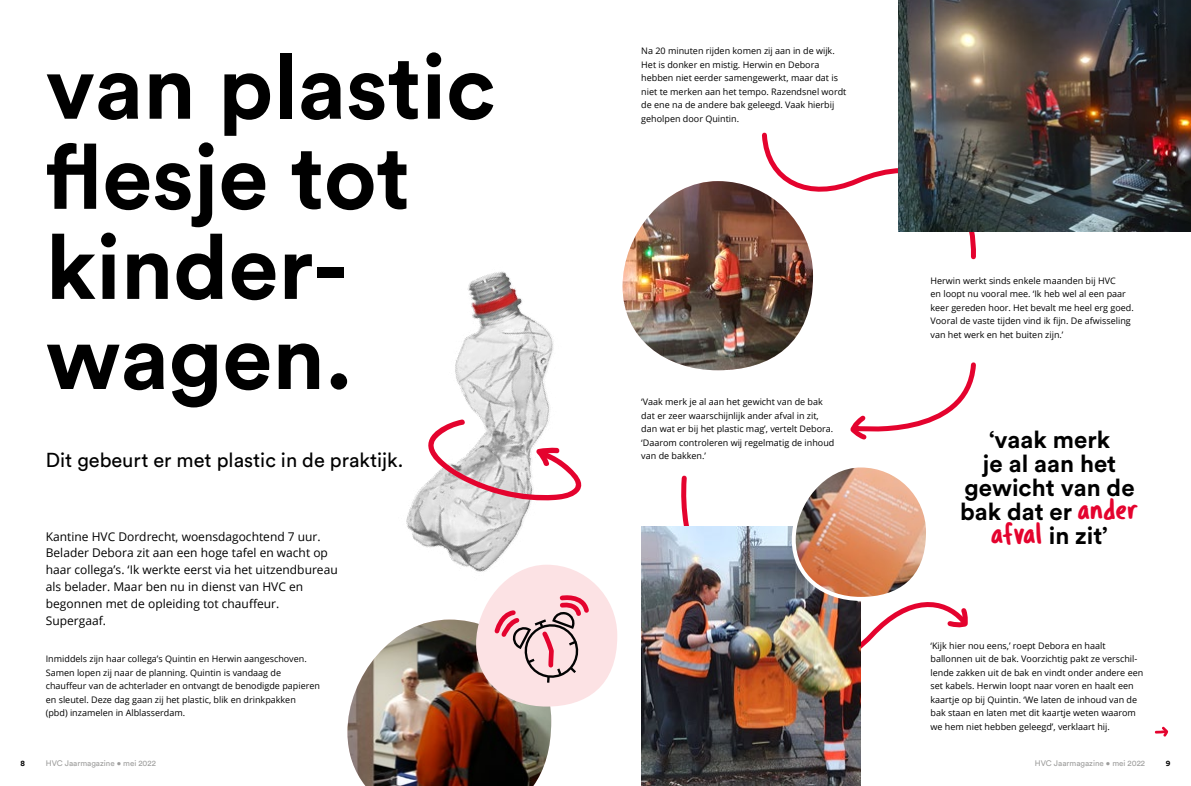
<style>
.page{position:relative;width:1191px;height:786px;background:#fff}
.page>*{position:absolute;margin:0;border:0;box-sizing:border-box;transform-origin:0 0}
.t1{font:700 90px/90px "Circular Std";color:#000}
.t2{font:700 24px/24px "Circular Std";color:#000;text-align:center}
.t3{font:20px "Circular Std";color:#000}
.t4{font:12px/16.8px "Open Sans";color:#000}
.t5{font:9px/13.5px "Open Sans";color:#000}
.t6{font:8px "Circular Std";color:#9d9d9c}
.t7{font:700 8px "Circular Std";color:#000}
.s1{font-family:"Tragic Marker";font-weight:400;font-size:31px;color:#e4032e}
</style>
<div class="page">
<svg style="left:681px;top:475px;width:263px;height:174px"></svg>
<img style="left:641px;top:526px;width:220px;height:259px">
<img style="left:406px;top:271px;width:275px;height:361px">
<svg style="left:423px;top:419px;width:162px;height:81px"></svg>
<img style="left:347px;top:564px;width:270px;height:221px">
<img style="left:899px;top:0;width:292px;height:232px">
<img style="left:789px;top:467px;width:143px;height:135px">
<svg style="left:1154px;top:726px;width:14px;height:11px"></svg>
<img style="left:622px;top:130px;width:356px;height:313px">
<svg style="left:944px;top:604px;width:24px;height:24px"></svg>
<h1 class="t1" style="left:46px;top:40px;width:451px">van plastic flesje tot kinder&shy;wagen.</h1>
<h3 class="t3" style="left:46px;top:447px;width:359px">Dit gebeurt er met plastic in de praktijk.</h3>
<p class="t4" style="left:46px;top:527px;width:293px">Kantine HVC Dordrecht, woensdagochtend 7 uur.<br>Belader Debora zit aan een hoge tafel en wacht op haar collega’s. ‘Ik werkte eerst via het uitzendbureau als belader. Maar ben nu in dienst van HVC en begonnen met de opleiding tot chauffeur.<br>Supergaaf.</p>
<p class="t5" style="left:46px;top:651px;width:276px">Inmiddels zijn haar collega’s Quintin en Herwin aangeschoven.<br>Samen lopen zij naar de planning. Quintin is vandaag de chauffeur van de achterlader en ontvangt de benodigde papieren en sleutel. Deze dag gaan zij het plastic, blik en drinkpakken (pbd) inzamelen in Alblasserdam.</p>
<p class="t5" style="left:641px;top:44px;width:207px">Na 20 minuten rijden komen zij aan in de wijk.<br>Het is donker en mistig. Herwin en Debora hebben niet eerder samengewerkt, maar dat is niet te merken aan het tempo. Razendsnel wordt de ene na de andere bak geleegd. Vaak hierbij geholpen door Quintin.</p>
<p class="t5" style="left:641px;top:395px;width:195px">‘Vaak merk je al aan het gewicht van de bak dat er zeer waarschijnlijk ander afval in zit, dan wat er bij het plastic mag’, vertelt Debora. ‘Daarom controleren wij regelmatig de inhoud van de bakken.’</p>
<p class="t5" style="left:930px;top:273px;width:205px">Herwin werkt sinds enkele maanden bij HVC<br>en loopt nu vooral mee. ‘Ik heb wel al een paar keer gereden hoor. Het bevalt me heel erg goed.<br>Vooral de vaste tijden vind ik fijn. De afwisseling van het werk en het buiten zijn.’</p>
<h2 class="t2" style="left:960px;top:426px;width:180px">‘vaak merk<br>je al aan het gewicht van de bak dat er <span class="s1">ander afval</span> in zit’</h2>
<p class="t5" style="left:930px;top:638px;width:214px">‘Kijk hier nou eens,’ roept Debora en haalt ballonnen uit de bak. Voorzichtig pakt ze verschil&shy;lende zakken uit de bak en vindt onder andere een set kabels. Herwin loopt naar voren en haalt een kaartje op bij Quintin. ‘We laten de inhoud van de bak staan en laten met dit kaartje weten waarom we hem niet hebben geleegd’, verklaart hij.</p>
<p class="t7" style="left:21px;top:758px;width:6px">8</p>
<p class="t6" style="left:46px;top:758px;width:112px">HVC Jaarmagazine • mei 2022</p>
<p class="t6" style="left:1035px;top:758px;width:112px">HVC Jaarmagazine • mei 2022</p>
<p class="t7" style="left:1165px;top:758px;width:6px">9</p>
</div>
